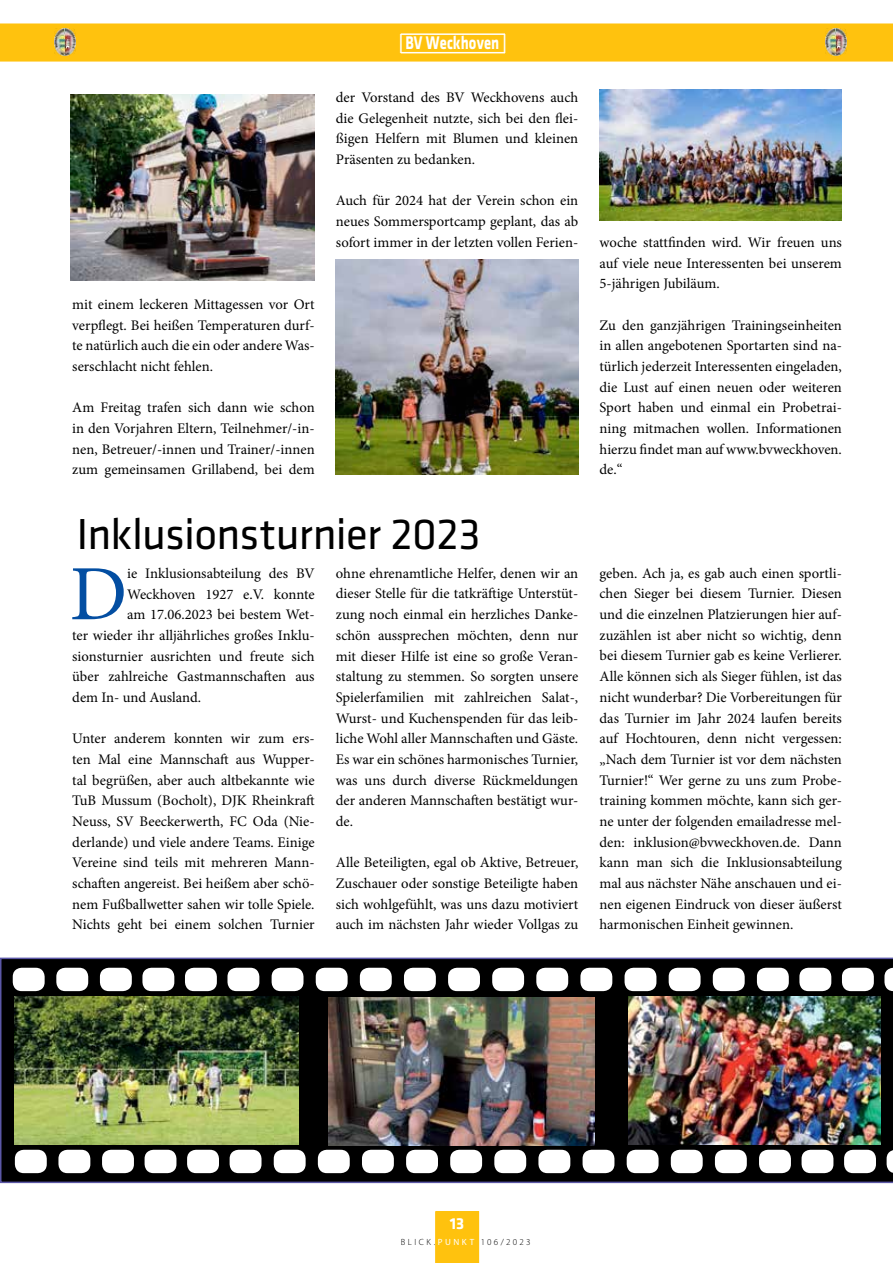
<style>
.page{position:relative;width:893px;height:1263px;background:#fff}
.page>*{position:absolute;margin:0;border:0;box-sizing:border-box;transform-origin:0 0}
.t1{font:78.3px "Minion Pro";color:#034ea2}
.t2{font:45px "Klavika";letter-spacing:-.015em;color:#000}
.t3{font:700 19.05px "Klavika";letter-spacing:.005em;color:#fff;scale:.77 1}
.t4{font:700 16.5px "Klavika";color:#fff}
.t5{font:14.7px/20.7px "Minion Pro";color:#000;text-align:justify}
.t6{font:300 9px "Myriad Pro";letter-spacing:.275em;color:#000}
.s1{font-weight:400;color:#fff}
</style>
<div class="page">
<div style="left:435px;top:1211px;width:44px;height:52px;background:#ffc20e"></div>
<svg style="left:0;top:23px;width:893px;height:39px;background:#fec416"></svg>
<svg style="left:0;top:957px;width:893px;height:226px;background:#0b0b0e"></svg>
<div style="left:13px;top:968px;width:32px;height:23px;background:#fff;border-radius:9px"></div>
<div style="left:56px;top:968px;width:32px;height:23px;background:#fff;border-radius:9px"></div>
<div style="left:100px;top:968px;width:32px;height:23px;background:#fff;border-radius:9px"></div>
<div style="left:142px;top:968px;width:32px;height:23px;background:#fff;border-radius:9px"></div>
<div style="left:185px;top:968px;width:32px;height:23px;background:#fff;border-radius:9px"></div>
<div style="left:227px;top:968px;width:32px;height:23px;background:#fff;border-radius:9px"></div>
<div style="left:272px;top:968px;width:31px;height:23px;background:#fff;border-radius:9px"></div>
<div style="left:316px;top:968px;width:32px;height:23px;background:#fff;border-radius:9px"></div>
<div style="left:360px;top:968px;width:32px;height:23px;background:#fff;border-radius:9px"></div>
<div style="left:404px;top:968px;width:32px;height:23px;background:#fff;border-radius:9px"></div>
<div style="left:448px;top:968px;width:32px;height:23px;background:#fff;border-radius:9px"></div>
<div style="left:492px;top:968px;width:32px;height:23px;background:#fff;border-radius:9px"></div>
<div style="left:536px;top:968px;width:32px;height:23px;background:#fff;border-radius:9px"></div>
<div style="left:580px;top:968px;width:32px;height:23px;background:#fff;border-radius:9px"></div>
<div style="left:625px;top:968px;width:31px;height:23px;background:#fff;border-radius:9px"></div>
<div style="left:669px;top:968px;width:32px;height:23px;background:#fff;border-radius:9px"></div>
<div style="left:713px;top:968px;width:32px;height:23px;background:#fff;border-radius:9px"></div>
<div style="left:757px;top:968px;width:32px;height:23px;background:#fff;border-radius:9px"></div>
<div style="left:799px;top:968px;width:32px;height:23px;background:#fff;border-radius:9px"></div>
<div style="left:842px;top:968px;width:32px;height:23px;background:#fff;border-radius:9px"></div>
<svg style="left:884px;top:968px;width:9px;height:23px"></svg>
<div style="left:15px;top:1150px;width:32px;height:23px;background:#fff;border-radius:9px"></div>
<div style="left:58px;top:1150px;width:32px;height:23px;background:#fff;border-radius:9px"></div>
<div style="left:102px;top:1150px;width:32px;height:23px;background:#fff;border-radius:9px"></div>
<div style="left:145px;top:1150px;width:31px;height:23px;background:#fff;border-radius:9px"></div>
<div style="left:187px;top:1150px;width:32px;height:23px;background:#fff;border-radius:9px"></div>
<div style="left:230px;top:1150px;width:31px;height:23px;background:#fff;border-radius:9px"></div>
<div style="left:274px;top:1150px;width:32px;height:23px;background:#fff;border-radius:9px"></div>
<div style="left:318px;top:1150px;width:32px;height:23px;background:#fff;border-radius:9px"></div>
<div style="left:362px;top:1150px;width:32px;height:23px;background:#fff;border-radius:9px"></div>
<div style="left:406px;top:1150px;width:32px;height:23px;background:#fff;border-radius:9px"></div>
<div style="left:450px;top:1150px;width:32px;height:23px;background:#fff;border-radius:9px"></div>
<div style="left:494px;top:1150px;width:32px;height:23px;background:#fff;border-radius:9px"></div>
<div style="left:538px;top:1150px;width:32px;height:23px;background:#fff;border-radius:9px"></div>
<div style="left:583px;top:1150px;width:31px;height:23px;background:#fff;border-radius:9px"></div>
<div style="left:627px;top:1150px;width:32px;height:23px;background:#fff;border-radius:9px"></div>
<div style="left:671px;top:1150px;width:32px;height:23px;background:#fff;border-radius:9px"></div>
<div style="left:715px;top:1150px;width:32px;height:23px;background:#fff;border-radius:9px"></div>
<div style="left:759px;top:1150px;width:32px;height:23px;background:#fff;border-radius:9px"></div>
<div style="left:801px;top:1150px;width:32px;height:23px;background:#fff;border-radius:9px"></div>
<div style="left:844px;top:1150px;width:32px;height:23px;background:#fff;border-radius:9px"></div>
<svg style="left:887px;top:1150px;width:6px;height:23px"></svg>
<img style="left:15px;top:997px;width:284px;height:148px">
<img style="left:629px;top:997px;width:252px;height:148px">
<img style="left:328px;top:997px;width:266px;height:148px">
<img style="left:71px;top:94px;width:244px;height:186px">
<img style="left:336px;top:259px;width:242px;height:215px">
<img style="left:600px;top:90px;width:242px;height:130px">
<img style="left:825px;top:28px;width:21px;height:27px">
<img style="left:54px;top:28px;width:21px;height:27px">
<p class="t3" style="left:399px;top:32px;width:141px">| BV Weckhoven |</p>
<p class="t5" style="left:72px;top:294px;width:244px">mit einem leckeren Mittagessen vor Ort verpflegt. Bei heißen Temperaturen durf&shy;te natürlich auch die ein oder andere Was&shy;serschlacht nicht fehlen.</p>
<p class="t5" style="left:72px;top:397px;width:244px">Am Freitag trafen sich dann wie schon in den Vorjahren Eltern, Teilnehmer/-in&shy;nen, Betreuer/-innen und Trainer/-innen zum gemeinsamen Grillabend, bei dem</p>
<p class="t5" style="left:336px;top:87px;width:244px">der Vorstand des BV Weckhovens auch die Gelegenheit nutzte, sich bei den flei&shy;ßigen Helfern mit Blumen und kleinen Präsenten zu bedanken.</p>
<p class="t5" style="left:336px;top:190px;width:244px">Auch für 2024 hat der Verein schon ein neues Sommersportcamp geplant, das ab sofort immer in der letzten vollen Ferien-</p>
<h2 class="t2" style="left:77px;top:511px;width:406px">Inklusionsturnier 2023</h2>
<h1 class="t1" style="left:70px;top:542px;width:59px">D</h1>
<p class="t5" style="left:127px;top:563px;width:189px">ie Inklusionsabteilung des BV</p>
<p class="t5" style="left:336px;top:563px;width:244px">ohne ehrenamtliche Helfer, denen wir an dieser Stelle für die tatkräftige Unterstüt&shy;zung noch einmal ein herzliches Danke&shy;schön aussprechen möchten, denn nur mit dieser Hilfe ist eine so große Veran&shy;staltung zu stemmen. So sorgten unsere Spielerfamilien mit zahlreichen Salat-, Wurst- und Kuchenspenden für das leib&shy;liche Wohl aller Mannschaften und Gäste.<br>Es war ein schönes harmonisches Turnier, was uns durch diverse Rückmeldungen der anderen Mannschaften bestätigt wur&shy;de.</p>
<p class="t5" style="left:336px;top:852px;width:244px">Alle Beteiligten, egal ob Aktive, Betreuer, Zuschauer oder sonstige Beteiligte haben sich wohlgefühlt, was uns dazu motiviert auch im nächsten Jahr wieder Vollgas zu</p>
<p class="t5" style="left:127px;top:584px;width:189px">Weckhoven 1927 e.V. konnte</p>
<p class="t5" style="left:127px;top:604px;width:189px">am 17.06.2023 bei bestem Wet-</p>
<p class="t5" style="left:72px;top:625px;width:244px">ter wieder ihr alljährliches großes Inklu-</p>
<p class="t5" style="left:72px;top:646px;width:244px">sionsturnier ausrichten und freute sich</p>
<p class="t5" style="left:72px;top:666px;width:244px">über zahlreiche Gastmannschaften aus</p>
<p class="t5" style="left:72px;top:687px;width:130px">dem In- und Ausland.</p>
<p class="t5" style="left:72px;top:728px;width:244px">Unter anderem konnten wir zum ers&shy;ten Mal eine Mannschaft aus Wupper&shy;tal begrüßen, aber auch altbekannte wie TuB Mussum (Bocholt), DJK Rheinkraft Neuss, SV Beeckerwerth, FC Oda (Nie&shy;derlande) und viele andere Teams. Einige Vereine sind teils mit mehreren Mann&shy;schaften angereist. Bei heißem aber schö&shy;nem Fußballwetter sahen wir tolle Spiele.<br>Nichts geht bei einem solchen Turnier</p>
<p class="t5" style="left:600px;top:232px;width:244px">woche stattfinden wird. Wir freuen uns auf viele neue Interessenten bei unserem 5-jährigen Jubiläum.</p>
<p class="t5" style="left:600px;top:315px;width:244px">Zu den ganzjährigen Trainingseinheiten in allen angebotenen Sportarten sind na&shy;türlich jederzeit Interessenten eingeladen, die Lust auf einen neuen oder weiteren Sport haben und einmal ein Probetrai&shy;ning mitmachen wollen. Informationen hierzu findet man auf www.bvweckhoven. de.“</p>
<p class="t5" style="left:600px;top:563px;width:244px">geben. Ach ja, es gab auch einen sportli&shy;chen Sieger bei diesem Turnier. Diesen und die einzelnen Platzierungen hier auf&shy;zuzählen ist aber nicht so wichtig, denn bei diesem Turnier gab es keine Verlierer.<br>Alle können sich als Sieger fühlen, ist das nicht wunderbar? Die Vorbereitungen für das Turnier im Jahr 2024 laufen bereits auf Hochtouren, denn nicht vergessen: „Nach dem Turnier ist vor dem nächsten Turnier!“ Wer gerne zu uns zum Probe&shy;training kommen möchte, kann sich ger&shy;ne unter der folgenden emailadresse mel&shy;den: inklusion@bvweckhoven.de. Dann kann man sich die Inklusionsabteilung mal aus nächster Nähe anschauen und ei&shy;nen eigenen Eindruck von dieser äußerst harmonischen Einheit gewinnen.</p>
<p class="t4" style="left:450px;top:1215px;width:16px">13</p>
<p class="t6" style="left:401px;top:1237px;width:131px">BLick.<span class="s1">Punkt</span> 106/2023</p>
</div>
